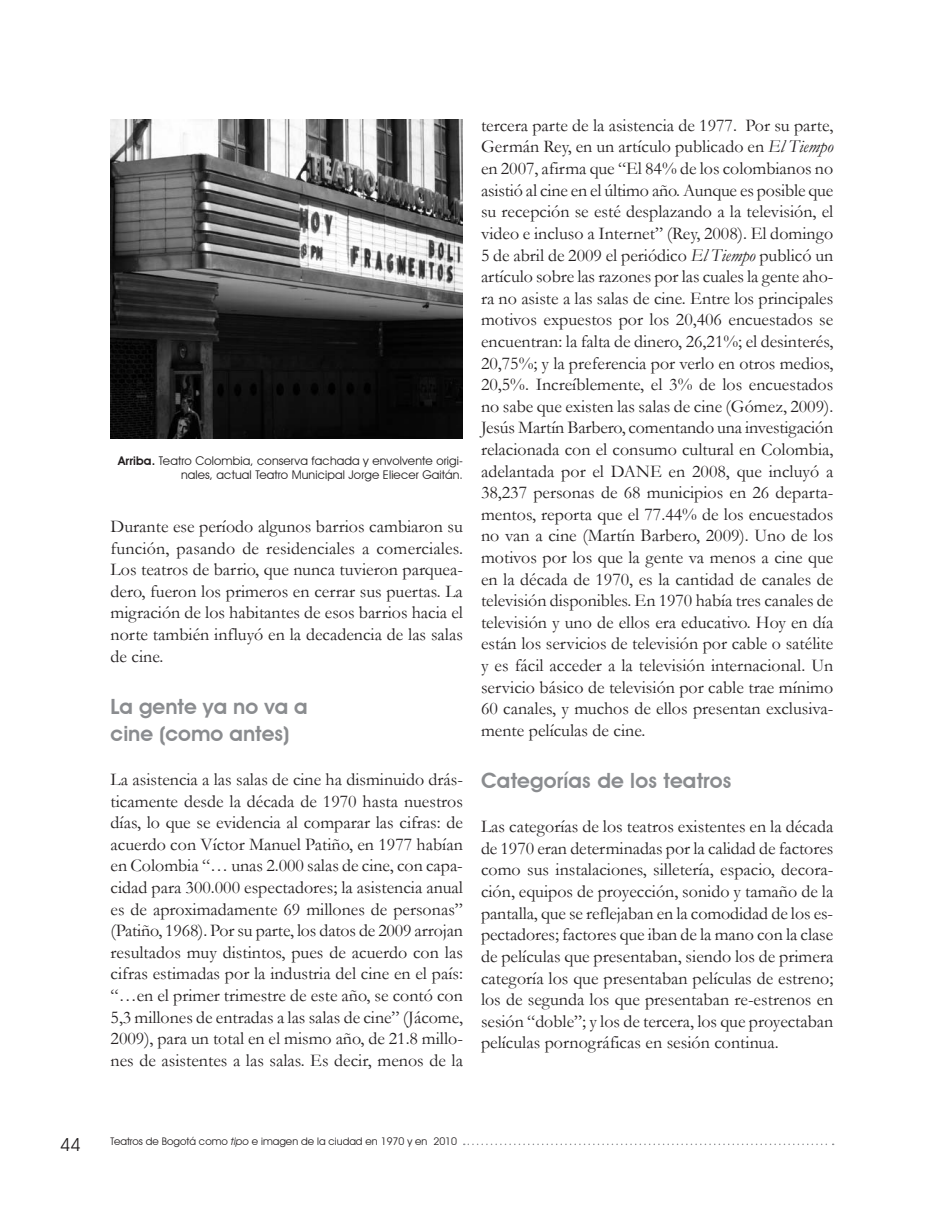
<style>
.page{position:relative;width:944px;height:1214px;background:#fff}
.page>*{position:absolute;margin:0;border:0;box-sizing:border-box;transform-origin:0 0}
.t1{font:600 21px/27px "Avant Garde IT Cby BT";letter-spacing:.005em;color:#8a8c8f}
.t2{font:18px/21.6px "Garamond";color:#231f20;text-align:justify}
.t3{font:18px "Avant Garde IT Cby BT";color:#231f20}
.t4{font:12px/14.4px "Avant Garde IT Cby BT";letter-spacing:.01em;color:#231f20;text-align:right}
.t5{font:10.5px "Avant Garde IT Cby BT";color:#231f20}
.s1{font-weight:600}
.s2{font-style:italic}
</style>
<div class="page">
<svg style="left:464px;top:1143px;width:369px;height:2px"></svg>
<img style="left:111px;top:119px;width:352px;height:320px">
<p class="t4" style="left:118px;top:453px;width:346px"><span class="s1">Arriba.</span> Teatro Colombia, conserva fachada y envolvente origi&shy;nales, actual Teatro Municipal Jorge Eliecer Gaitán.</p>
<p class="t2" style="left:111px;top:515px;width:354px">Durante ese período algunos barrios cambiaron su función, pasando de residenciales a comerciales.<br>Los teatros de barrio, que nunca tuvieron parquea&shy;dero, fueron los primeros en cerrar sus puertas. La migración de los habitantes de esos barrios hacia el norte también influyó en la decadencia de las salas de cine.</p>
<p class="t1" style="left:111px;top:692px;width:199px">La gente ya no va a cine (como antes)</p>
<p class="t2" style="left:111px;top:768px;width:354px">La asistencia a las salas de cine ha disminuido drás&shy;ticamente desde la década de 1970 hasta nuestros días, lo que se evidencia al comparar las cifras: de acuerdo con Víctor Manuel Patiño, en 1977 habían en Colombia “… unas 2.000 salas de cine, con capa&shy;cidad para 300.000 espectadores; la asistencia anual es de aproximadamente 69 millones de personas” (Patiño, 1968). Por su parte, los datos de 2009 arrojan resultados muy distintos, pues de acuerdo con las cifras estimadas por la industria del cine en el país: “…en el primer trimestre de este año, se contó con 5,3 millones de entradas a las salas de cine” (Jácome, 2009), para un total en el mismo año, de 21.8 millo&shy;nes de asistentes a las salas. Es decir, menos de la</p>
<p class="t2" style="left:481px;top:114px;width:354px">tercera parte de la asistencia de 1977. Por su parte, Germán Rey, en un artículo publicado en <span class="s2">El Tiempo </span>en 2007, afirma que “El 84% de los colombianos no asistió al cine en el último año. Aunque es posible que su recepción se esté desplazando a la televisión, el video e incluso a Internet” (Rey, 2008). El domingo 5 de abril de 2009 el periódico <span class="s2">El Tiempo</span> publicó un artículo sobre las razones por las cuales la gente aho&shy;ra no asiste a las salas de cine. Entre los principales motivos expuestos por los 20,406 encuestados se encuentran: la falta de dinero, 26,21%; el desinterés, 20,75%; y la preferencia por verlo en otros medios, 20,5%. Increíblemente, el 3% de los encuestados no sabe que existen las salas de cine (Gómez, 2009).<br>Jesús Martín Barbero, comentando una investigación relacionada con el consumo cultural en Colombia, adelantada por el DANE en 2008, que incluyó a 38,237 personas de 68 municipios en 26 departa&shy;mentos, reporta que el 77.44% de los encuestados no van a cine (Martín Barbero, 2009). Uno de los motivos por los que la gente va menos a cine que en la década de 1970, es la cantidad de canales de televisión disponibles. En 1970 había tres canales de televisión y uno de ellos era educativo. Hoy en día están los servicios de televisión por cable o satélite y es fácil acceder a la televisión internacional. Un servicio básico de televisión por cable trae mínimo 60 canales, y muchos de ellos presentan exclusiva&shy;mente películas de cine.</p>
<p class="t1" style="left:481px;top:767px;width:252px">Categorías de los teatros</p>
<p class="t2" style="left:481px;top:815px;width:354px">Las categorías de los teatros existentes en la década de 1970 eran determinadas por la calidad de factores como sus instalaciones, silletería, espacio, decora&shy;ción, equipos de proyección, sonido y tamaño de la pantalla, que se reflejaban en la comodidad de los es&shy;pectadores; factores que iban de la mano con la clase de películas que presentaban, siendo los de primera categoría los que presentaban películas de estreno; los de segunda los que presentaban re-estrenos en sesión “doble”; y los de tercera, los que proyectaban películas pornográficas en sesión continua.</p>
<p class="t3" style="left:60px;top:1133px;width:22px">44</p>
<p class="t5" style="left:111px;top:1134px;width:348px">Teatros de Bogotá como <span class="s2">tipo</span> e imagen de la ciudad en 1970 y en 2010</p>
</div>
